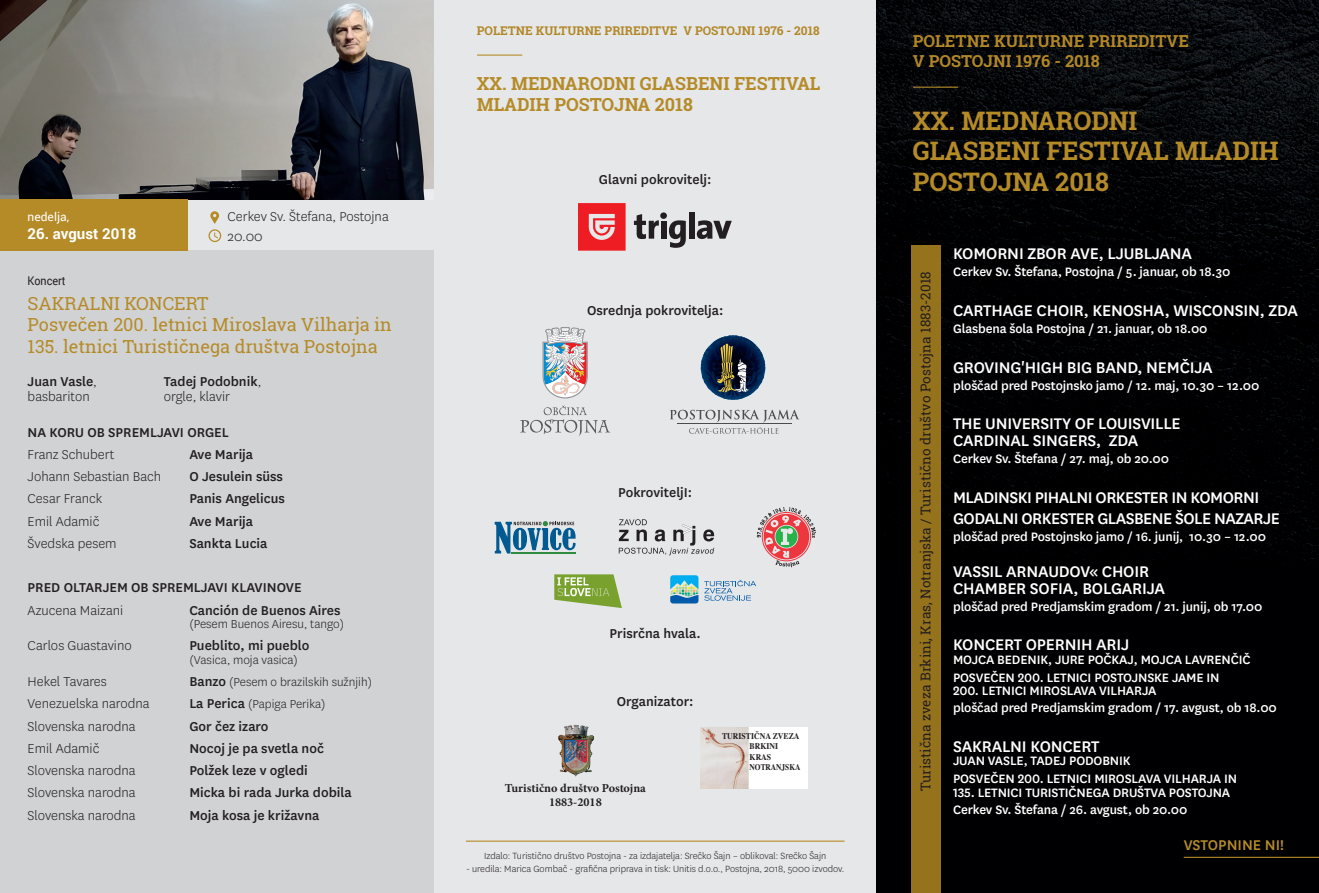
<style>
.page{position:relative;width:1319px;height:893px;background:#fff}
.page>*{position:absolute;margin:0;border:0;box-sizing:border-box;transform-origin:0 0}
.t1{font:700 25.5px/30.6px "Roboto Slab";color:#b58b28}
.t2{font:500 18px/16.5px "National";letter-spacing:-.01em;color:#fff}
.t3{font:18px/21.6px "Roboto Slab";color:#b58b28}
.t4{font:500 18px/21.6px "National";letter-spacing:-.03em;color:#fff}
.t5{font:700 18px/21.6px "Roboto Slab";color:#b58b28}
.t6{font:700 16.5px/19.8px "Roboto Slab";color:#b28727}
.t7{font:500 16.5px "National";color:#b58b28}
.t8{font:500 15px "National";color:#231f20}
.t9{font:300 15px/19.5px "National";color:#231f20}
.t10{font:700 15px "Roboto";color:#fff}
.t11{font:500 14.25px/17.7px "National";letter-spacing:-.01em;color:#fff}
.t12{font:300 13.5px "National";color:#231f20}
.t13{font:13.5px "Roboto Slab";letter-spacing:.005em;color:#231f20}
.t14{font:700 12.15px/14.5px "Minion Pro";color:#231f20;text-align:center}
.t15{font:700 12px "Roboto Slab";color:#b28727}
.t16{font:12px "Roboto";color:#fff}
.t17{font:12px "Roboto";color:#231f20;scale:.9 1}
.t18{font:300 10.5px "National";letter-spacing:-.005em;color:#231f20}
.t19{font:700 8.7px/10.4px "Times";color:#231f20;scale:.9 1}
.s1{font-weight:300}
.s2{font-weight:500;font-size:15px}
</style>
<div class="page">
<div style="left:0;top:0;width:1318px;height:893px;background:#e6e7e9"></div>
<img style="left:876px;top:0;width:442px;height:893px">
<hr style="left:913px;top:87px;width:45px;height:1px;background:#b58b28">
<hr style="left:1183px;top:857px;width:135px;height:1px;background:#b58b28">
<div style="left:911px;top:245px;width:29px;height:648px;background:#95721c"></div>
<hr style="left:477px;top:55px;width:45px;height:1px;background:#b58b28">
<svg style="left:578px;top:203px;width:47px;height:48px"></svg>
<div style="left:660px;top:221px;width:6px;height:18px;background:#231f20"></div>
<div style="left:660px;top:212px;width:6px;height:7px;background:#231f20;border-radius:50%"></div>
<svg style="left:668px;top:220px;width:17px;height:28px"></svg>
<svg style="left:634px;top:214px;width:24px;height:25px"></svg>
<div style="left:688px;top:212px;width:6px;height:27px;background:#231f20"></div>
<svg style="left:696px;top:220px;width:35px;height:19px"></svg>
<hr style="left:466px;top:841px;width:378px;height:1px;background:#b58b28">
<svg style="left:670px;top:410px;width:129px;height:24px"></svg>
<svg style="left:700px;top:335px;width:65px;height:65px"></svg>
<svg style="left:710px;top:335px;width:43px;height:57px;background:#3c434a"></svg>
<svg style="left:520px;top:405px;width:90px;height:31px"></svg>
<svg style="left:542px;top:327px;width:45px;height:71px"></svg>
<img style="left:558px;top:724px;width:36px;height:53px">
<hr style="left:511px;top:552px;width:65px;height:1px;background:#2f8b40">
<svg style="left:494px;top:521px;width:81px;height:32px"></svg>
<svg style="left:756px;top:507px;width:59px;height:60px"></svg>
<div style="left:700px;top:727px;width:108px;height:62px;background:#fff"></div>
<img style="left:700px;top:727px;width:49px;height:62px">
<svg style="left:670px;top:575px;width:28px;height:28px"></svg>
<svg style="left:704px;top:580px;width:52px;height:21px"></svg>
<svg style="left:554px;top:574px;width:67px;height:34px"></svg>
<svg style="left:618px;top:519px;width:96px;height:36px"></svg>
<div style="left:0;top:251px;width:434px;height:642px;background:#d1d2d4"></div>
<img style="left:0;top:0;width:434px;height:200px">
<div style="left:0;top:200px;width:187px;height:51px;background:#b58b28"></div>
<svg style="left:208px;top:211px;width:13px;height:31px"></svg>
<p class="t16" style="left:28px;top:208px;width:43px">nedelja,</p>
<p class="t10" style="left:28px;top:223px;width:110px">26. avgust 2018</p>
<p class="t17" style="left:28px;top:272px;width:44px">Koncert</p>
<p class="t9" style="left:227px;top:206px;width:163px">Cerkev Sv. Štefana, Postojna<br>20.00</p>
<p class="t3" style="left:28px;top:292px;width:365px">SAKRALNI KONCERT<br>Posvečen 200. letnici Miroslava Vilharja in<br>135. letnici Turističnega društva Postojna</p>
<p class="t8" style="left:28px;top:371px;width:71px">Juan Vasle<span class="s1">,</span></p>
<p class="t8" style="left:164px;top:371px;width:99px">Tadej Podobnik<span class="s1">,</span></p>
<p class="t9" style="left:28px;top:386px;width:64px">basbariton</p>
<p class="t9" style="left:164px;top:386px;width:68px">orgle, klavir</p>
<p class="t8" style="left:28px;top:422px;width:203px">NA KORU OB SPREMLJAVI ORGEL</p>
<p class="t9" style="left:28px;top:444px;width:88px">Franz Schubert</p>
<p class="t8" style="left:189px;top:444px;width:65px">Ave Marija</p>
<p class="t9" style="left:28px;top:466px;width:135px">Johann Sebastian Bach</p>
<p class="t8" style="left:189px;top:466px;width:95px">O Jesulein süss</p>
<p class="t9" style="left:28px;top:488px;width:76px">Cesar Franck</p>
<p class="t8" style="left:189px;top:488px;width:97px">Panis Angelicus</p>
<p class="t9" style="left:28px;top:511px;width:73px">Emil Adamič</p>
<p class="t8" style="left:189px;top:511px;width:65px">Ave Marija</p>
<p class="t9" style="left:28px;top:533px;width:90px">Švedska pesem</p>
<p class="t8" style="left:189px;top:533px;width:80px">Sankta Lucia</p>
<p class="t8" style="left:28px;top:577px;width:275px">PRED OLTARJEM OB SPREMLJAVI KLAVINOVE</p>
<p class="t9" style="left:28px;top:600px;width:97px">Azucena Maizani</p>
<p class="t8" style="left:189px;top:600px;width:153px">Canción de Buenos Aires</p>
<p class="t12" style="left:189px;top:616px;width:156px">(Pesem Buenos Airesu, tango)</p>
<p class="t9" style="left:28px;top:635px;width:106px">Carlos Guastavino</p>
<p class="t8" style="left:189px;top:635px;width:122px">Pueblito, mi pueblo</p>
<p class="t12" style="left:189px;top:651px;width:110px">(Vasica, moja vasica)</p>
<p class="t9" style="left:28px;top:671px;width:81px">Hekel Tavares</p>
<p class="t12" style="left:189px;top:674px;width:184px"><span class="s2">Banzo</span> (Pesem o brazilskih sužnjih)</p>
<p class="t9" style="left:28px;top:694px;width:123px">Venezuelska narodna</p>
<p class="t12" style="left:189px;top:696px;width:138px"><span class="s2">La Perica</span> (Papiga Perika)</p>
<p class="t9" style="left:28px;top:716px;width:110px">Slovenska narodna</p>
<p class="t8" style="left:189px;top:716px;width:81px">Gor čez izaro</p>
<p class="t9" style="left:28px;top:738px;width:73px">Emil Adamič</p>
<p class="t8" style="left:189px;top:738px;width:136px">Nocoj je pa svetla noč</p>
<p class="t9" style="left:28px;top:760px;width:110px">Slovenska narodna</p>
<p class="t8" style="left:189px;top:760px;width:120px">Polžek leze v ogledi</p>
<p class="t9" style="left:28px;top:783px;width:110px">Slovenska narodna</p>
<p class="t8" style="left:189px;top:782px;width:164px">Micka bi rada Jurka dobila</p>
<p class="t9" style="left:28px;top:805px;width:110px">Slovenska narodna</p>
<p class="t8" style="left:189px;top:805px;width:132px">Moja kosa je križavna</p>
<p class="t15" style="left:476px;top:22px;width:344px">POLETNE KULTURNE PRIREDITVE V POSTOJNI 1976 - 2018</p>
<p class="t5" style="left:476px;top:72px;width:345px">XX. MEDNARODNI GLASBENI FESTIVAL<br>MLADIH POSTOJNA 2018</p>
<p class="t8" style="left:599px;top:169px;width:114px">Glavni pokrovitelj:</p>
<p class="t8" style="left:587px;top:300px;width:138px">Osrednja pokrovitelja:</p>
<p class="t8" style="left:618px;top:482px;width:75px">PokroviteljI:</p>
<p class="t8" style="left:609px;top:623px;width:93px">Prisrčna hvala.</p>
<p class="t8" style="left:616px;top:691px;width:78px">Organizator:</p>
<p class="t14" style="left:504px;top:780px;width:143px">Turistično društvo Postojna<br>1883-2018</p>
<p class="t19" style="left:749px;top:730px;width:58px;text-indent:-27px">TURISTIČNA ZVEZA<br>BRKINI<br>KRAS<br>NOTRANJSKA</p>
<p class="t18" style="left:484px;top:849px;width:343px">Izdalo: Turistično društvo Postojna - za izdajatelja: Srečko Šajn – oblikoval: Srečko Šajn</p>
<p class="t18" style="left:466px;top:862px;width:380px">- uredila: Marica Gombač - grafična priprava in tisk: Unitis d.o.o., Postojna, 2018, 5000 izvodov.</p>
<p class="t6" style="left:912px;top:31px;width:277px">POLETNE KULTURNE PRIREDITVE<br>V POSTOJNI 1976 - 2018</p>
<h1 class="t1" style="left:912px;top:105px;width:367px">XX. MEDNARODNI<br>GLASBENI FESTIVAL MLADIH<br>POSTOJNA 2018</h1>
<p class="t13" style="left:916px;top:791px;width:521px;rotate:-90deg">Turistična zveza Brkini, Kras, Notranjska / Turistično društvo Postojna 1883-2018</p>
<p class="t2" style="left:952px;top:244px;width:240px">KOMORNI ZBOR AVE, LJUBLJANA</p>
<p class="t11" style="left:952px;top:262px;width:279px">Cerkev Sv. Štefana, Postojna / 5. januar, ob 18.30</p>
<p class="t2" style="left:952px;top:301px;width:346px">CARTHAGE CHOIR, KENOSHA, WISCONSIN, ZDA</p>
<p class="t11" style="left:952px;top:319px;width:256px">Glasbena šola Postojna / 21. januar, ob 18.00</p>
<p class="t2" style="left:952px;top:358px;width:261px">GROVING'HIGH BIG BAND, NEMČIJA</p>
<p class="t11" style="left:952px;top:376px;width:308px">ploščad pred Postojnsko jamo / 12. maj, 10.30 – 12.00</p>
<p class="t2" style="left:952px;top:415px;width:229px">THE UNIVERSITY OF LOUISVILLE<br>CARDINAL SINGERS, ZDA</p>
<p class="t11" style="left:952px;top:449px;width:217px">Cerkev Sv. Štefana / 27. maj, ob 20.00</p>
<p class="t4" style="left:952px;top:485px;width:328px">MLADINSKI PIHALNI ORKESTER IN KOMORNI<br>GODALNI ORKESTER GLASBENE ŠOLE NAZARJE</p>
<p class="t11" style="left:952px;top:527px;width:314px">ploščad pred Postojnsko jamo / 16. junij, 10.30 – 12.00</p>
<p class="t2" style="left:952px;top:562px;width:213px">VASSIL ARNAUDOV« CHOIR<br>CHAMBER SOFIA, BOLGARIJA</p>
<p class="t11" style="left:952px;top:597px;width:311px">ploščad pred Predjamskim gradom / 21. junij, ob 17.00</p>
<p class="t2" style="left:952px;top:636px;width:177px">KONCERT OPERNIH ARIJ</p>
<p class="t11" style="left:952px;top:650px;width:299px">MOJCA BEDENIK, JURE POČKAJ, MOJCA LAVRENČIČ<br>POSVEČEN 200. LETNICI POSTOJNSKE JAME IN</p>
<p class="t11" style="left:952px;top:681px;width:325px;line-height:17.1px">200. LETNICI MIROSLAVA VILHARJA<br>ploščad pred Predjamskim gradom / 17. avgust, ob 18.00</p>
<p class="t2" style="left:952px;top:737px;width:148px">SAKRALNI KONCERT</p>
<p class="t11" style="left:952px;top:751px;width:285px">JUAN VASLE, TADEJ PODOBNIK<br>POSVEČEN 200. LETNICI MIROSLAVA VILHARJA IN</p>
<p class="t11" style="left:952px;top:783px;width:279px;line-height:17.1px">135. LETNICI TURISTIČNEGA DRUŠTVA POSTOJNA<br>Cerkev Sv. Štefana / 26. avgust, ob 20.00</p>
<p class="t7" style="left:1183px;top:834px;width:102px">VSTOPNINE NI!</p>
</div>
